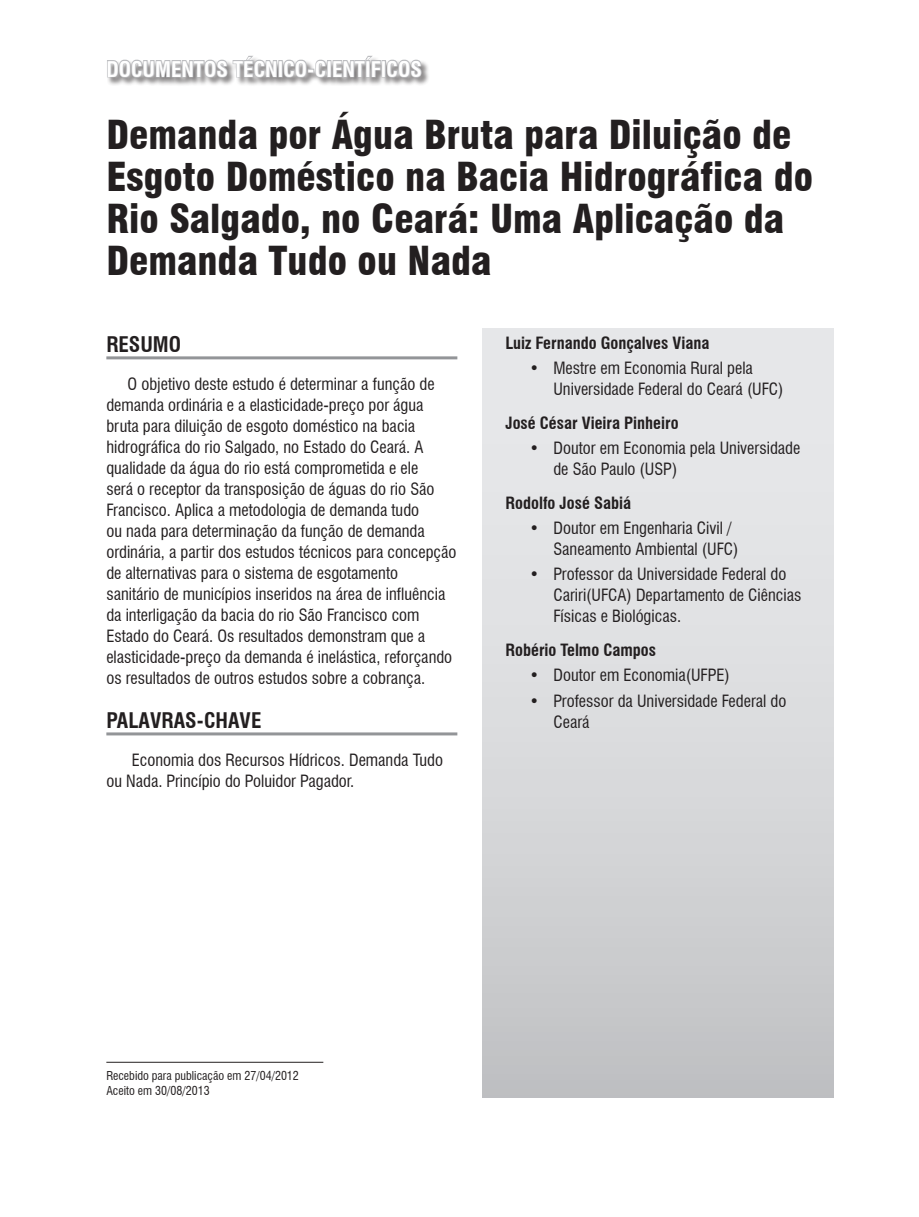
<style>
.page{position:relative;width:919px;height:1217px;background:#fff}
.page>*{position:absolute;margin:0;border:0;box-sizing:border-box;transform-origin:0 0}
.REN_2009_TITULO{font:900 condensed 39px/42px "Swiss 721 BT";color:#231f20}
._02_REN_2009_TEXTO{font:700 condensed 21px "Swiss 721 BT";color:#fff}
.REN_2009_Sub_Titulo{font:700 condensed 21px "Swiss 721 BT";color:#231f20}
._02_REN_2009_TEXTO-2{font:condensed 16.5px/21px "Swiss 721 BT";color:#231f20}
._01_REN_2009_AUTORES{font:700 condensed 16.5px "Swiss 721 BT";color:#231f20}
.REN_2009_TEXTO_-_DAT{font:condensed 12px "Swiss 721 BT";color:#231f20}
.REN_2009_TEXTO_-_REF{font:condensed 12px "Swiss 721 BT";color:#231f20}
</style>
<div class="page">
<div style="left:483px;top:328px;width:350px;height:769px;background:linear-gradient(to bottom,#edeef0,#c4c5c7)"></div>
<div style="left:107px;top:56px;width:323px;height:30px;background:#231f20;opacity:.6"></div>
<svg style="left:107px;top:55px;width:315px;height:25px"></svg>
<hr style="left:106px;top:356px;width:351px;height:3px;background:#939598">
<hr style="left:106px;top:732px;width:351px;height:3px;background:#939598">
<hr style="left:106px;top:1061px;width:217px;height:1px;background:#231f20">
<p class="_02_REN_2009_TEXTO" style="left:106px;top:56px;width:317px">DOCUMENTOS TÉCNICO-CIENTÍFICOS</p>
<p class="REN_2009_TITULO" style="left:106px;top:114px;width:708px">Demanda por Água Bruta para Diluição de Esgoto Doméstico na Bacia Hidrográfica do Rio Salgado, no Ceará: Uma Aplicação da Demanda Tudo ou Nada</p>
<p class="REN_2009_Sub_Titulo" style="left:106px;top:332px;width:76px">RESUMO</p>
<p class="_02_REN_2009_TEXTO-2" style="left:106px;top:373px;width:351px;text-indent:21px">O objetivo deste estudo é determinar a função de demanda ordinária e a elasticidade-preço por água bruta para diluição de esgoto doméstico na bacia hidrográfica do rio Salgado, no Estado do Ceará. A qualidade da água do rio está comprometida e ele<br>será o receptor da transposição de águas do rio São Francisco. Aplica a metodologia de demanda tudo<br>ou nada para determinação da função de demanda ordinária, a partir dos estudos técnicos para concepção de alternativas para o sistema de esgotamento<br>sanitário de municípios inseridos na área de influência da interligação da bacia do rio São Francisco com Estado do Ceará. Os resultados demonstram que a elasticidade-preço da demanda é inelástica, reforçando os resultados de outros estudos sobre a cobrança.</p>
<p class="REN_2009_Sub_Titulo" style="left:106px;top:707px;width:157px">PALAVRAS-CHAVE</p>
<p class="_02_REN_2009_TEXTO-2" style="left:106px;top:749px;width:338px;text-indent:25px">Economia dos Recursos Hídricos. Demanda Tudo ou Nada. Princípio do Poluidor Pagador.</p>
<p class="_01_REN_2009_AUTORES" style="left:505px;top:333px;width:206px">Luiz Fernando Gonçalves Viana</p>
<p class="_02_REN_2009_TEXTO-2" style="left:553px;top:357px;width:231px;text-indent:-24px">• Mestre em Economia Rural pela<br>Universidade Federal do Ceará (UFC)</p>
<p class="_01_REN_2009_AUTORES" style="left:505px;top:413px;width:175px">José César Vieira Pinheiro</p>
<p class="_02_REN_2009_TEXTO-2" style="left:553px;top:437px;width:248px;text-indent:-24px">• Doutor em Economia pela Universidade de São Paulo (USP)</p>
<p class="_01_REN_2009_AUTORES" style="left:505px;top:493px;width:127px">Rodolfo José Sabiá</p>
<p class="_02_REN_2009_TEXTO-2" style="left:553px;top:517px;width:186px;text-indent:-24px">• Doutor em Engenharia Civil /<br>Saneamento Ambiental (UFC)</p>
<p class="_02_REN_2009_TEXTO-2" style="left:553px;top:563px;width:249px;text-indent:-24px">• Professor da Universidade Federal do<br>Cariri(UFCA) Departamento de Ciências<br>Físicas e Biológicas.</p>
<p class="_01_REN_2009_AUTORES" style="left:505px;top:640px;width:152px">Robério Telmo Campos</p>
<p class="_02_REN_2009_TEXTO-2" style="left:529px;top:664px;width:202px">• Doutor em Economia(UFPE)</p>
<p class="_02_REN_2009_TEXTO-2" style="left:553px;top:690px;width:234px;text-indent:-24px">• Professor da Universidade Federal do<br>Ceará</p>
<p class="REN_2009_TEXTO_-_DAT" style="left:106px;top:1067px;width:194px">Recebido para publicação em 27/04/2012</p>
<p class="REN_2009_TEXTO_-_REF" style="left:106px;top:1082px;width:105px">Aceito em 30/08/2013</p>
</div>
